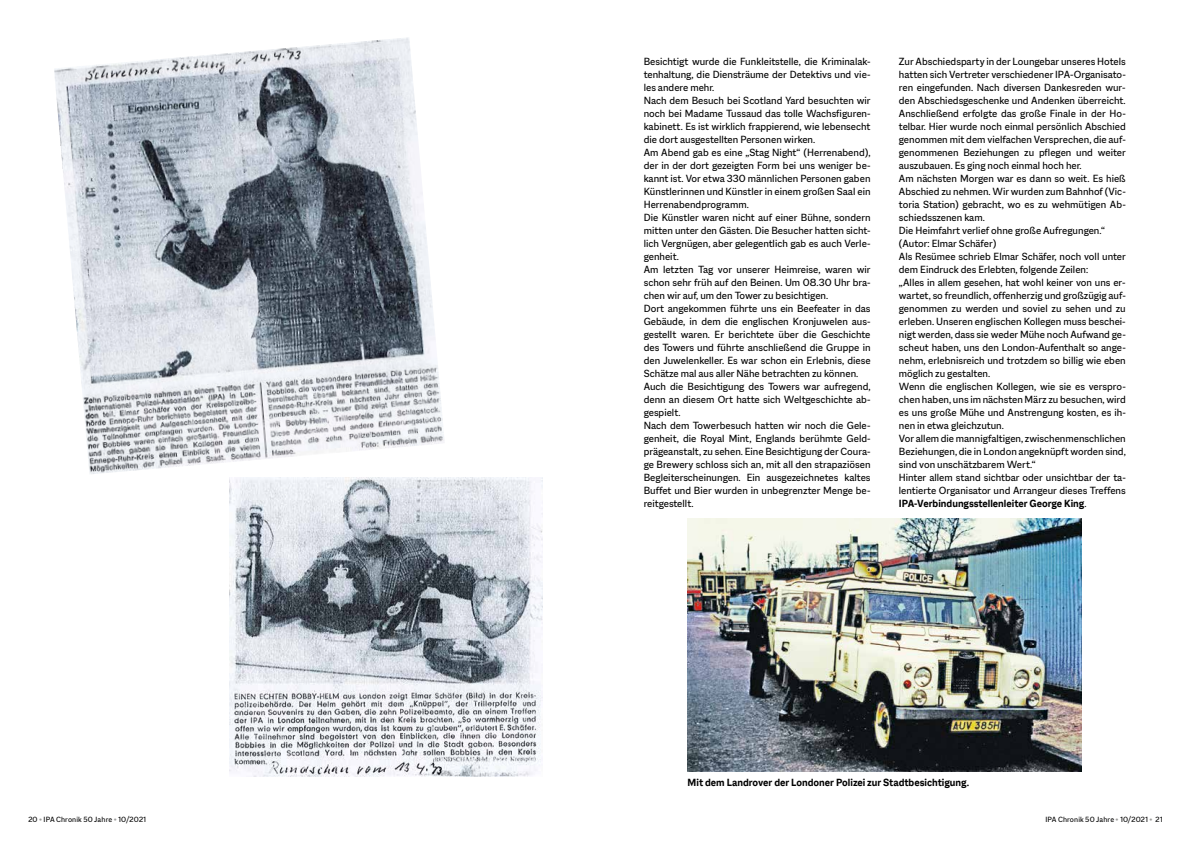
<style>
.page{position:relative;width:1191px;height:842px;background:#fff}
.page>*{position:absolute;margin:0;border:0;box-sizing:border-box;transform-origin:0 0}
.t1{font:11px/13px "Macklin Sans";color:#000}
.t2{font:700 11px "Macklin Sans";color:#000}
.t3{font:8px "Macklin Sans";letter-spacing:.015em;color:#000}
.s1{font-weight:700}
.s2{color:#9d9d9c}
</style>
<div class="page">
<img style="left:687px;top:518px;width:394px;height:253px">
<img style="left:230px;top:478px;width:312px;height:299px">
<img style="left:54px;top:37px;width:390px;height:437px">
<p class="t1" style="left:643px;top:55px;width:228px">Besichtigt wurde die Funkleitstelle, die Kriminalak&shy;tenhaltung, die Diensträume der Detektivs und vie&shy;les andere mehr.<br>Nach dem Besuch bei Scotland Yard besuchten wir noch bei Madame Tussaud das tolle Wachsfiguren&shy;kabinett. Es ist wirklich frappierend, wie lebensecht die dort ausgestellten Personen wirken.<br>Am Abend gab es eine „Stag Night“ (Herrenabend), der in der dort gezeigten Form bei uns weniger be&shy;kannt ist. Vor etwa 330 männlichen Personen gaben Künstlerinnen und Künstler in einem großen Saal ein Herrenabendprogramm.<br>Die Künstler waren nicht auf einer Bühne, sondern mitten unter den Gästen. Die Besucher hatten sicht&shy;lich Vergnügen, aber gelegentlich gab es auch Verle&shy;genheit.<br>Am letzten Tag vor unserer Heimreise, waren wir schon sehr früh auf den Beinen. Um 08.30 Uhr bra&shy;chen wir auf, um den Tower zu besichtigen.<br>Dort angekommen führte uns ein Beefeater in das Gebäude, in dem die englischen Kronjuwelen aus&shy;gestellt waren. Er berichtete über die Geschichte des Towers und führte anschließend die Gruppe in den Juwelenkeller. Es war schon ein Erlebnis, diese Schätze mal aus aller Nähe betrachten zu können.<br>Auch die Besichtigung des Towers war aufregend, denn an diesem Ort hatte sich Weltgeschichte ab&shy;gespielt.<br>Nach dem Towerbesuch hatten wir noch die Gele&shy;genheit, die Royal Mint, Englands berühmte Geld&shy;prägeanstalt, zu sehen. Eine Besichtigung der Coura&shy;ge Brewery schloss sich an, mit all den strapaziösen Begleiterscheinungen. Ein ausgezeichnetes kaltes Buffet und Bier wurden in unbegrenzter Menge be&shy;reitgestellt.</p>
<p class="t1" style="left:899px;top:55px;width:228px">Zur Abschiedsparty in der Loungebar unseres Hotels hatten sich Vertreter verschiedener IPA-Organisato&shy;ren eingefunden. Nach diversen Dankesreden wur&shy;den Abschiedsgeschenke und Andenken überreicht.<br>Anschließend erfolgte das große Finale in der Ho&shy;telbar. Hier wurde noch einmal persönlich Abschied genommen mit dem vielfachen Versprechen, die auf&shy;genommenen Beziehungen zu pflegen und weiter auszubauen. Es ging noch einmal hoch her.<br>Am nächsten Morgen war es dann so weit. Es hieß Abschied zu nehmen. Wir wurden zum Bahnhof (Vic&shy;toria Station) gebracht, wo es zu wehmütigen Ab&shy;schiedsszenen kam.<br>Die Heimfahrt verlief ohne große Aufregungen.“ (Autor: Elmar Schäfer)<br>Als Resümee schrieb Elmar Schäfer, noch voll unter dem Eindruck des Erlebten, folgende Zeilen:<br>„Alles in allem gesehen, hat wohl keiner von uns er&shy;wartet, so freundlich, offenherzig und großzügig auf&shy;genommen zu werden und soviel zu sehen und zu erleben. Unseren englischen Kollegen muss beschei&shy;nigt werden, dass sie weder Mühe noch Aufwand ge&shy;scheut haben, uns den London-Aufenthalt so ange&shy;nehm, erlebnisreich und trotzdem so billig wie eben möglich zu gestalten.<br>Wenn die englischen Kollegen, wie sie es verspro&shy;chen haben, uns im nächsten März zu besuchen, wird es uns große Mühe und Anstrengung kosten, es ih&shy;nen in etwa gleichzutun.<br>Vor allem die mannigfaltigen, zwischenmenschlichen Beziehungen, die in London angeknüpft worden sind, sind von unschätzbarem Wert.“<br>Hinter allem stand sichtbar oder unsichtbar der ta&shy;lentierte Organisator und Arrangeur dieses Treffens <span class="s1">IPA-Verbindungsstellenleiter George King</span>.</p>
<p class="t2" style="left:687px;top:776px;width:283px">Mit dem Landrover der Londoner Polizei zur Stadtbesichtigung.</p>
<p class="t3" style="left:28px;top:815px;width:119px">20 <span class="s2">•</span> IPA Chronik 50 Jahre <span class="s2">•</span> 10/2021</p>
<p class="t3" style="left:1045px;top:815px;width:119px">IPA Chronik 50 Jahre <span class="s2">•</span> 10/2021 <span class="s2">•</span> 21</p>
</div>
